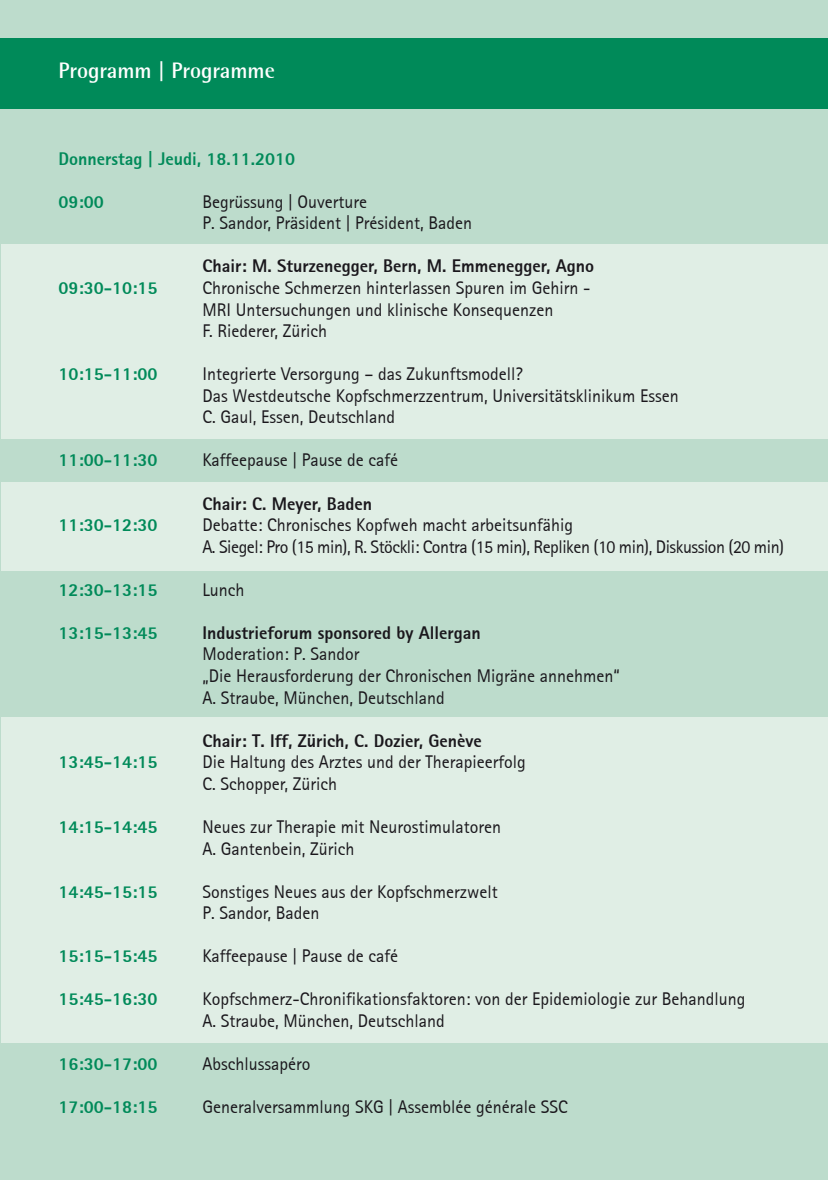
<style>
.page{position:relative;width:828px;height:1180px;background:#fff}
.page>*{position:absolute;margin:0;border:0;box-sizing:border-box;transform-origin:0 0}
.t1{font:700 22px "Libre Semi Sans S Si";color:#fff}
.t2{font:18px/21.6px "Libre Sans Serif S Si";color:#1a171c}
.t3{font:800 18px "Libre Sans Serif Black S Si";color:#008a59}
.t4{font:800 18px "Libre Sans Serif Black S Si";color:#1a171c}
.t5{font:18px/21.6px "Libre Sans Serif S Si";letter-spacing:-.025em;color:#1a171c}
</style>
<div class="page">
<div style="left:0;top:0;width:828px;height:1179px;background:#bddccc"></div>
<div style="left:2px;top:244px;width:826px;height:194px;background:#e0eee5"></div>
<div style="left:2px;top:481px;width:826px;height:89px;background:#e0eee5"></div>
<div style="left:2px;top:717px;width:826px;height:325px;background:#e0eee5"></div>
<div style="left:0;top:38px;width:828px;height:70px;background:#008a59"></div>
<p class="t1" style="left:58px;top:57px;width:218px">Programm | Programme</p>
<p class="t3" style="left:58px;top:147px;width:238px">Donnerstag | Jeudi, 18.11.2010</p>
<p class="t3" style="left:58px;top:190px;width:47px">09:00</p>
<p class="t2" style="left:202px;top:190px;width:271px">Begrüssung | Ouverture<br>P. Sandor, Präsident | Président, Baden</p>
<p class="t4" style="left:202px;top:254px;width:393px">Chair: M. Sturzenegger, Bern, M. Emmenegger, Agno</p>
<p class="t3" style="left:58px;top:276px;width:101px">09:30-10:15</p>
<p class="t2" style="left:202px;top:277px;width:389px">Chronische Schmerzen hinterlassen Spuren im Gehirn -<br>MRI Untersuchungen und klinische Konsequenzen<br>F. Riederer, Zürich</p>
<p class="t3" style="left:58px;top:362px;width:101px">10:15-11:00</p>
<p class="t2" style="left:202px;top:363px;width:478px">Integrierte Versorgung – das Zukunftsmodell?<br>Das Westdeutsche Kopfschmerzzentrum, Universitätsklinikum Essen<br>C. Gaul, Essen, Deutschland</p>
<p class="t3" style="left:58px;top:448px;width:101px">11:00-11:30</p>
<p class="t2" style="left:202px;top:449px;width:197px">Kaffeepause | Pause de café</p>
<p class="t4" style="left:202px;top:491px;width:171px">Chair: C. Meyer, Baden</p>
<p class="t3" style="left:58px;top:513px;width:101px">11:30-12:30</p>
<p class="t5" style="left:202px;top:514px;width:583px">Debatte: Chronisches Kopfweh macht arbeitsunfähig<br>A. Siegel: Pro (15 min), R. Stöckli: Contra (15 min), Repliken (10 min), Diskussion (20 min)</p>
<p class="t3" style="left:58px;top:578px;width:101px">12:30-13:15</p>
<p class="t2" style="left:202px;top:578px;width:43px">Lunch</p>
<p class="t3" style="left:58px;top:621px;width:101px">13:15-13:45</p>
<p class="t4" style="left:202px;top:621px;width:280px">Industrieforum sponsored by Allergan</p>
<p class="t2" style="left:202px;top:643px;width:419px">Moderation: P. Sandor<br>„Die Herausforderung der Chronischen Migräne annehmen“<br>A. Straube, München, Deutschland</p>
<p class="t4" style="left:202px;top:728px;width:281px">Chair: T. Iff, Zürich, C. Dozier, Genève</p>
<p class="t3" style="left:58px;top:750px;width:101px">13:45-14:15</p>
<p class="t2" style="left:202px;top:751px;width:325px">Die Haltung des Arztes und der Therapieerfolg<br>C. Schopper, Zürich</p>
<p class="t3" style="left:58px;top:815px;width:101px">14:15-14:45</p>
<p class="t2" style="left:202px;top:815px;width:300px">Neues zur Therapie mit Neurostimulatoren<br>A. Gantenbein, Zürich</p>
<p class="t3" style="left:58px;top:879px;width:101px">14:45-15:15</p>
<p class="t2" style="left:202px;top:880px;width:297px">Sonstiges Neues aus der Kopfschmerzwelt<br>P. Sandor, Baden</p>
<p class="t3" style="left:58px;top:944px;width:101px">15:15-15:45</p>
<p class="t2" style="left:202px;top:945px;width:197px">Kaffeepause | Pause de café</p>
<p class="t3" style="left:58px;top:987px;width:101px">15:45-16:30</p>
<p class="t2" style="left:202px;top:988px;width:544px">Kopfschmerz-Chronifikationsfaktoren: von der Epidemiologie zur Behandlung<br>A. Straube, München, Deutschland</p>
<p class="t3" style="left:58px;top:1052px;width:101px">16:30-17:00</p>
<p class="t2" style="left:202px;top:1052px;width:109px">Abschlussapéro</p>
<p class="t3" style="left:58px;top:1095px;width:101px">17:00-18:15</p>
<p class="t2" style="left:202px;top:1095px;width:367px">Generalversammlung SKG | Assemblée générale SSC</p>
</div>
